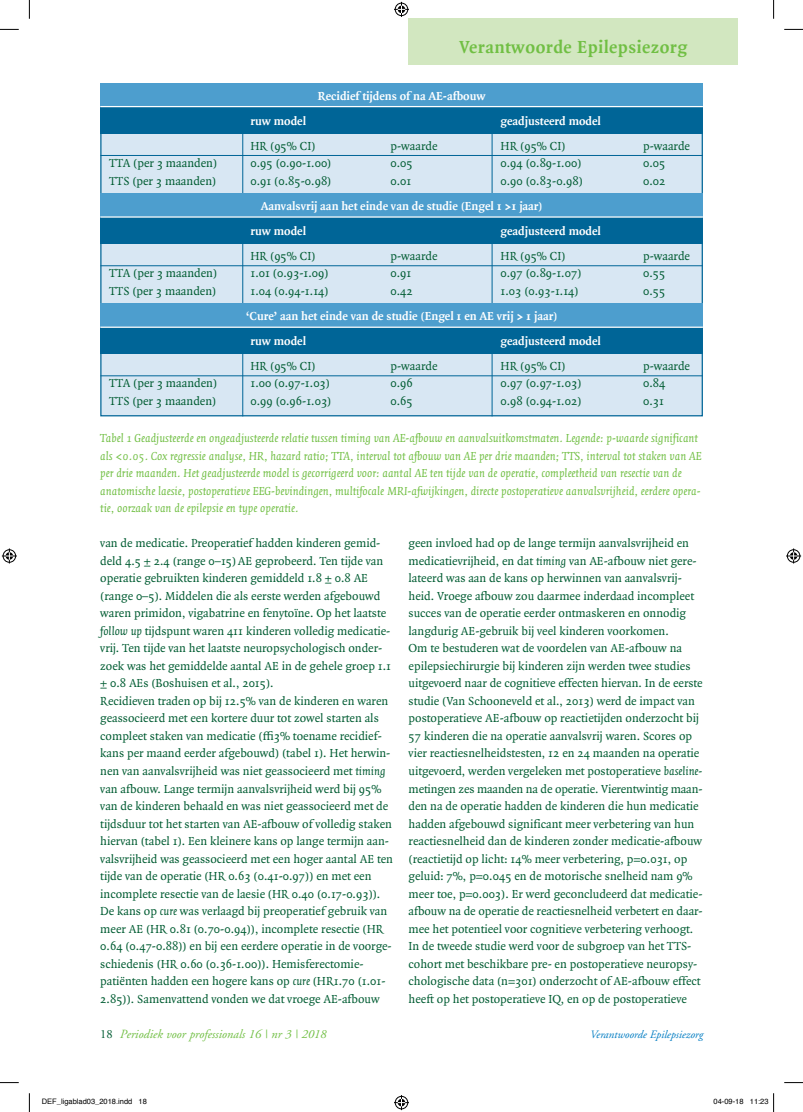
<style>
.page{position:relative;width:803px;height:1112px;background:#fff}
.page>*{position:absolute;margin:0;border:0;box-sizing:border-box;transform-origin:0 0}
.t1{font:700 18.75px "Quadraat";letter-spacing:.025em;color:#71bf44}
.t2{font:12.5px/17.5px "Quadraat";color:#005c32}
.t3{font:italic 12.5px/17.5px "Quadraat";color:#71bf44}
.t4{font:700 12.5px/25px "Quadraat";color:#fff}
.t5{font:italic 12.5px "Adobe Garamond";color:#71bf44}
.t6{font:italic 11.25px "Adobe Garamond";color:#007cc2}
.t7{font:7.5px "Helvetica";color:#000}
.s1{font-style:italic}
.s2{font-style:normal;color:#005c32}
</style>
<div class="page">
<div style="left:409px;top:19px;width:329px;height:46px;background:#d2e7c0"></div>
<div style="left:100px;top:83px;width:603px;height:38px;background:#4d9ece"></div>
<div style="left:100px;top:111px;width:603px;height:305px;background:#d8e7f3;border:1px solid #006597"></div>
<div style="left:100px;top:107px;width:603px;height:27px;background:#006597"></div>
<hr style="left:100px;top:155px;width:603px;height:1px;background:#006597">
<hr style="left:100px;top:265px;width:603px;height:1px;background:#006597">
<hr style="left:100px;top:375px;width:603px;height:1px;background:#006597">
<hr style="left:242px;top:108px;width:1px;height:308px;background:#006597">
<hr style="left:492px;top:108px;width:1px;height:308px;background:#006597">
<hr style="left:100px;top:106px;width:603px;height:1px;background:#fff">
<div style="left:100px;top:193px;width:603px;height:38px;background:#4d9ece"></div>
<div style="left:100px;top:217px;width:603px;height:27px;background:#006597"></div>
<div style="left:100px;top:303px;width:603px;height:38px;background:#4d9ece"></div>
<div style="left:100px;top:327px;width:603px;height:27px;background:#006597"></div>
<hr style="left:100px;top:216px;width:603px;height:1px;background:#fff">
<hr style="left:100px;top:326px;width:603px;height:2px;background:#fff">
<svg style="left:0;top:29px;width:19px;height:1px"></svg>
<svg style="left:784px;top:29px;width:19px;height:1px"></svg>
<svg style="left:0;top:1082px;width:19px;height:1px"></svg>
<svg style="left:784px;top:1082px;width:19px;height:1px"></svg>
<svg style="left:29px;top:0;width:1px;height:19px"></svg>
<svg style="left:29px;top:1093px;width:1px;height:18px"></svg>
<svg style="left:773px;top:0;width:1px;height:19px"></svg>
<svg style="left:394px;top:2px;width:15px;height:15px"></svg>
<svg style="left:394px;top:1095px;width:15px;height:14px"></svg>
<svg style="left:2px;top:548px;width:15px;height:15px"></svg>
<svg style="left:786px;top:548px;width:15px;height:15px"></svg>
<svg style="left:773px;top:1093px;width:1px;height:18px"></svg>
<h1 class="t1" style="left:459px;top:37px;width:229px">Verantwoorde Epilepsiezorg</h1>
<p class="t4" style="left:318px;top:83px;width:169px">Recidief tijdens of na AE-afbouw</p>
<p class="t4" style="left:250px;top:108px;width:57px">ruw model</p>
<p class="t4" style="left:500px;top:108px;width:102px">geadjusteerd model</p>
<p class="t2" style="left:250px;top:137px;width:67px">HR (95% CI)</p>
<p class="t2" style="left:390px;top:137px;width:49px">p-waarde</p>
<p class="t2" style="left:500px;top:137px;width:67px">HR (95% CI)</p>
<p class="t2" style="left:643px;top:137px;width:49px">p-waarde</p>
<p class="t2" style="left:109px;top:155px;width:110px">TTA (per 3 maanden)</p>
<p class="t2" style="left:250px;top:155px;width:82px">0.95 (0.90-1.00)</p>
<p class="t2" style="left:390px;top:155px;width:24px">0.05</p>
<p class="t2" style="left:500px;top:155px;width:82px">0.94 (0.89-1.00)</p>
<p class="t2" style="left:643px;top:155px;width:24px">0.05</p>
<p class="t2" style="left:109px;top:172px;width:109px">TTS (per 3 maanden)</p>
<p class="t2" style="left:250px;top:172px;width:82px">0.91 (0.85-0.98)</p>
<p class="t2" style="left:390px;top:172px;width:22px">0.01</p>
<p class="t2" style="left:500px;top:172px;width:84px">0.90 (0.83-0.98)</p>
<p class="t2" style="left:643px;top:172px;width:24px">0.02</p>
<p class="t4" style="left:250px;top:193px;width:294px;text-indent:10px">Aanvalsvrij aan het einde van de studie (Engel 1 &gt;1 jaar) ruw model</p>
<p class="t4" style="left:500px;top:218px;width:102px">geadjusteerd model</p>
<p class="t2" style="left:250px;top:247px;width:67px">HR (95% CI)</p>
<p class="t2" style="left:390px;top:247px;width:49px">p-waarde</p>
<p class="t2" style="left:500px;top:247px;width:67px">HR (95% CI)</p>
<p class="t2" style="left:643px;top:247px;width:49px">p-waarde</p>
<p class="t2" style="left:109px;top:265px;width:110px">TTA (per 3 maanden)</p>
<p class="t2" style="left:250px;top:265px;width:80px">1.01 (0.93-1.09)</p>
<p class="t2" style="left:390px;top:265px;width:22px">0.91</p>
<p class="t2" style="left:500px;top:265px;width:82px">0.97 (0.89-1.07)</p>
<p class="t2" style="left:643px;top:265px;width:24px">0.55</p>
<p class="t2" style="left:109px;top:282px;width:109px">TTS (per 3 maanden)</p>
<p class="t2" style="left:250px;top:282px;width:80px">1.04 (0.94-1.14)</p>
<p class="t2" style="left:390px;top:282px;width:24px">0.42</p>
<p class="t2" style="left:500px;top:282px;width:80px">1.03 (0.93-1.14)</p>
<p class="t2" style="left:643px;top:282px;width:24px">0.55</p>
<p class="t4" style="left:250px;top:303px;width:308px;text-indent:-4px">‘Cure’ aan het einde van de studie (Engel 1 en AE vrij &gt; 1 jaar) ruw model</p>
<p class="t4" style="left:500px;top:328px;width:102px">geadjusteerd model</p>
<p class="t2" style="left:250px;top:357px;width:67px">HR (95% CI)</p>
<p class="t2" style="left:390px;top:357px;width:49px">p-waarde</p>
<p class="t2" style="left:500px;top:357px;width:67px">HR (95% CI)</p>
<p class="t2" style="left:643px;top:357px;width:49px">p-waarde</p>
<p class="t2" style="left:109px;top:375px;width:110px">TTA (per 3 maanden)</p>
<p class="t2" style="left:250px;top:375px;width:81px">1.00 (0.97-1.03)</p>
<p class="t2" style="left:390px;top:375px;width:24px">0.96</p>
<p class="t2" style="left:500px;top:375px;width:82px">0.97 (0.97-1.03)</p>
<p class="t2" style="left:643px;top:375px;width:24px">0.84</p>
<p class="t2" style="left:109px;top:392px;width:109px">TTS (per 3 maanden)</p>
<p class="t2" style="left:250px;top:392px;width:82px">0.99 (0.96-1.03)</p>
<p class="t2" style="left:390px;top:392px;width:24px">0.65</p>
<p class="t2" style="left:500px;top:392px;width:82px">0.98 (0.94-1.02)</p>
<p class="t2" style="left:643px;top:392px;width:22px">0.31</p>
<p class="t3" style="left:100px;top:429px;width:603px">Tabel 1 Geadjusteerde en ongeadjusteerde relatie tussen timing van AE-afbouw en aanvalsuitkomstmaten. Legende: p-waarde significant als &lt;0.05. Cox regressie analyse, HR, hazard ratio; TTA, interval tot afbouw van AE per drie maanden; TTS, interval tot staken van AE per drie maanden. Het geadjusteerde model is gecorrigeerd voor: aantal AE ten tijde van de operatie, compleetheid van resectie van de anatomische laesie, postoperatieve EEG-bevindingen, multifocale MRI-afwijkingen, directe postoperatieve aanvalsvrijheid, eerdere opera&shy;tie, oorzaak van de epilepsie en type operatie.</p>
<p class="t2" style="left:409px;top:535px;width:296px">geen invloed had op de lange termijn aanvalsvrijheid en medicatievrijheid, en dat <span class="s1">timing</span> van AE-afbouw niet gere&shy;lateerd was aan de kans op herwinnen van aanvalsvrij&shy;heid. Vroege afbouw zou daarmee inderdaad incompleet succes van de operatie eerder ontmaskeren en onnodig langdurig AE-gebruik bij veel kinderen voorkomen.<br>Om te bestuderen wat de voordelen van AE-afbouw na epilepsiechirurgie bij kinderen zijn werden twee studies uitgevoerd naar de cognitieve effecten hiervan. In de eerste studie (Van Schooneveld et al., 2013) werd de impact van postoperatieve AE-afbouw op reactietijden onderzocht bij 57 kinderen die na operatie aanvalsvrij waren. Scores op vier reactiesnelheidstesten, 12 en 24 maanden na operatie uitgevoerd, werden vergeleken met postoperatieve <span class="s1">baseline&shy;</span>metingen zes maanden na de operatie. Vierentwintig maan&shy;den na de operatie hadden de kinderen die hun medicatie hadden afgebouwd significant meer verbetering van hun reactiesnelheid dan de kinderen zonder medicatie-afbouw (reactietijd op licht: 14% meer verbetering, p=0.031, op geluid: 7%, p=0.045 en de motorische snelheid nam 9% meer toe, p=0.003). Er werd geconcludeerd dat medicatie&shy;afbouw na de operatie de reactiesnelheid verbetert en daar&shy;mee het potentieel voor cognitieve verbetering verhoogt.<br>In de tweede studie werd voor de subgroep van het TTS&shy;cohort met beschikbare pre- en postoperatieve neuropsy&shy;chologische data (n=301) onderzocht of AE-afbouw effect heeft op het postoperatieve IQ, en op de postoperatieve</p>
<p class="t2" style="left:100px;top:535px;width:294px">van de medicatie. Preoperatief hadden kinderen gemid&shy;deld 4.5 ± 2.4 (range 0–15)AE geprobeerd. Ten tijde van operatie gebruikten kinderen gemiddeld 1.8 ± 0.8 AE (range 0–5). Middelen die als eerste werden afgebouwd waren primidon, vigabatrine en fenytoïne. Op het laatste <span class="s1">follow up</span> tijdspunt waren 411 kinderen volledig medicatie&shy;vrij. Ten tijde van het laatste neuropsychologisch onder&shy;zoek was het gemiddelde aantal AE in de gehele groep 1.1 ± 0.8 AEs (Boshuisen et al., 2015).<br>Recidieven traden op bij 12.5% van de kinderen en waren geassocieerd met een kortere duur tot zowel starten als compleet staken van medicatie (~3% toename recidief&shy;kans per maand eerder afgebouwd) (tabel 1). Het herwin&shy;nen van aanvalsvrijheid was niet geassocieerd met <span class="s1">timing </span>van afbouw. Lange termijn aanvalsvrijheid werd bij 95% van de kinderen behaald en was niet geassocieerd met de tijdsduur tot het starten van AE-afbouw of volledig staken hiervan (tabel 1). Een kleinere kans op lange termijn aan&shy;valsvrijheid was geassocieerd met een hoger aantal AE ten tijde van de operatie (HR 0.63 (0.41-0.97)) en met een incomplete resectie van de laesie (HR 0.40 (0.17-0.93)).<br>De kans op <span class="s1">cure</span> was verlaagd bij preoperatief gebruik van meer AE (HR 0.81 (0.70-0.94)), incomplete resectie (HR 0.64 (0.47-0.88)) en bij een eerdere operatie in de voorge&shy;schiedenis (HR 0.60 (0.36-1.00)). Hemisferectomie&shy;patiënten hadden een hogere kans op <span class="s1">cure</span> (HR1.70 (1.01- 2.85)). Samenvattend vonden we dat vroege AE-afbouw</p>
<p class="t5" style="left:100px;top:1026px;width:227px"><span class="s2">18</span> Periodiek voor professionals 16 | nr 3 | 2018</p>
<p class="t6" style="left:590px;top:1027px;width:114px">Verantwoorde Epilepsiezorg</p>
<p class="t7" style="left:42px;top:1095px;width:107px">DEF_ligablad03_2018.indd 18</p>
<p class="t7" style="left:713px;top:1095px;width:57px">04-09-18 11:23</p>
</div>
